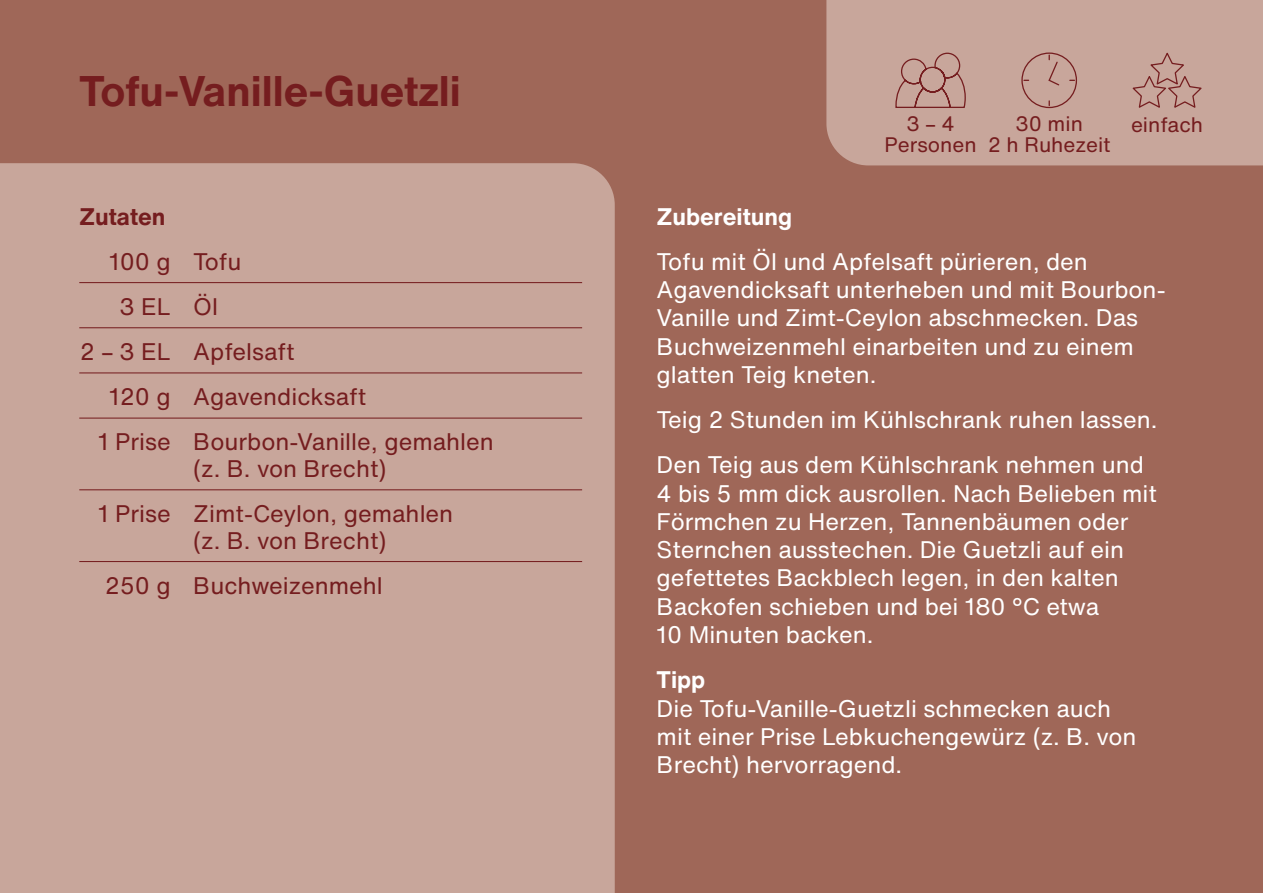
<style>
.page{position:relative;width:1263px;height:893px;background:#9f6758}
.page>*{position:absolute;margin:0;border:0;box-sizing:border-box;transform-origin:0 0}
.t1{font:700 42.15px "Helvetica Now Text";color:#751d1f}
.t2{font:23.55px/28.3px "Helvetica Now Text";color:#fff}
.t3{font:23.55px/45.2px "Helvetica Now Text";color:#751d1f}
.t4{font:700 23.55px "Helvetica Now Text";color:#fff}
.t5{font:700 23.55px "Helvetica Now Text";color:#751d1f}
.t6{font:20.7px/20.7px "Helvetica Now Text";color:#751d1f;text-align:center}
</style>
<div class="page">
<div style="left:826px;top:0;width:437px;height:165px;background:#c8a69b"></div>
<div style="left:0;top:163px;width:615px;height:730px;background:#c8a69b"></div>
<hr style="left:79px;top:282px;width:503px;height:1px;background:#751d1f">
<hr style="left:79px;top:327px;width:503px;height:1px;background:#751d1f">
<hr style="left:79px;top:372px;width:503px;height:1px;background:#751d1f">
<hr style="left:79px;top:418px;width:503px;height:1px;background:#751d1f">
<hr style="left:79px;top:489px;width:503px;height:1px;background:#751d1f">
<hr style="left:79px;top:561px;width:503px;height:1px;background:#751d1f">
<svg style="left:895px;top:52px;width:71px;height:57px;background:#bc9389"></svg>
<div style="left:1021px;top:52px;width:56px;height:56px;border:1px solid #751d1f;border-radius:50%"></div>
<svg style="left:1023px;top:54px;width:53px;height:53px;background:#c19a90"></svg>
<svg style="left:1130px;top:52px;width:74px;height:57px;background:#bf978e"></svg>
<h1 class="t1" style="left:79px;top:60px;width:383px">Tofu-Vanille-Guetzli</h1>
<p class="t5" style="left:79px;top:198px;width:88px">Zutaten</p>
<p class="t3" style="left:109px;top:238px;width:134px">100 g Tofu</p>
<p class="t3" style="left:120px;top:283px;width:100px">3 EL Öl</p>
<p class="t3" style="left:80px;top:329px;width:216px">2 – 3 EL Apfelsaft</p>
<p class="t3" style="left:109px;top:374px;width:258px">120 g Agavendicksaft</p>
<p class="t3" style="left:98px;top:419px;width:397px">1 Prise Bourbon-Vanille, gemahlen</p>
<p class="t3" style="left:98px;top:445px;width:357px;text-indent:95px">(z. B. von Brecht)<br>1 Prise Zimt-Ceylon, gemahlen</p>
<p class="t3" style="left:105px;top:517px;width:283px;text-align:right">(z. B. von Brecht)<br>250 g Buchweizenmehl</p>
<p class="t6" style="left:884px;top:113px;width:94px">3 – 4<br>Personen</p>
<p class="t6" style="left:988px;top:113px;width:124px">30 min<br>2 h Ruhezeit</p>
<p class="t6" style="left:1131px;top:113px;width:74px">einfach</p>
<p class="t4" style="left:657px;top:198px;width:137px">Zubereitung</p>
<p class="t2" style="left:657px;top:246px;width:510px">Tofu mit Öl und Apfelsaft pürieren, den Agavendicksaft unterheben und mit Bourbon-Vanille und Zimt-Ceylon abschmecken. Das Buchweizenmehl einarbeiten und zu einem glatten Teig kneten.</p>
<p class="t2" style="left:657px;top:397px;width:502px;line-height:45px">Teig 2 Stunden im Kühlschrank ruhen lassen.<br>Den Teig aus dem Kühlschrank nehmen und</p>
<p class="t2" style="left:657px;top:478px;width:502px">4 bis 5 mm dick ausrollen. Nach Belieben mit Förmchen zu Herzen, Tannenbäumen oder Sternchen ausstechen. Die Guetzli auf ein gefettetes Backblech legen, in den kalten Backofen schieben und bei 180 °C etwa<br>10 Minuten backen.</p>
<p class="t4" style="left:657px;top:662px;width:50px">Tipp</p>
<p class="t2" style="left:657px;top:693px;width:481px">Die Tofu-Vanille-Guetzli schmecken auch mit einer Prise Lebkuchengewürz (z. B. von<br>Brecht) hervorragend.</p>
</div>
